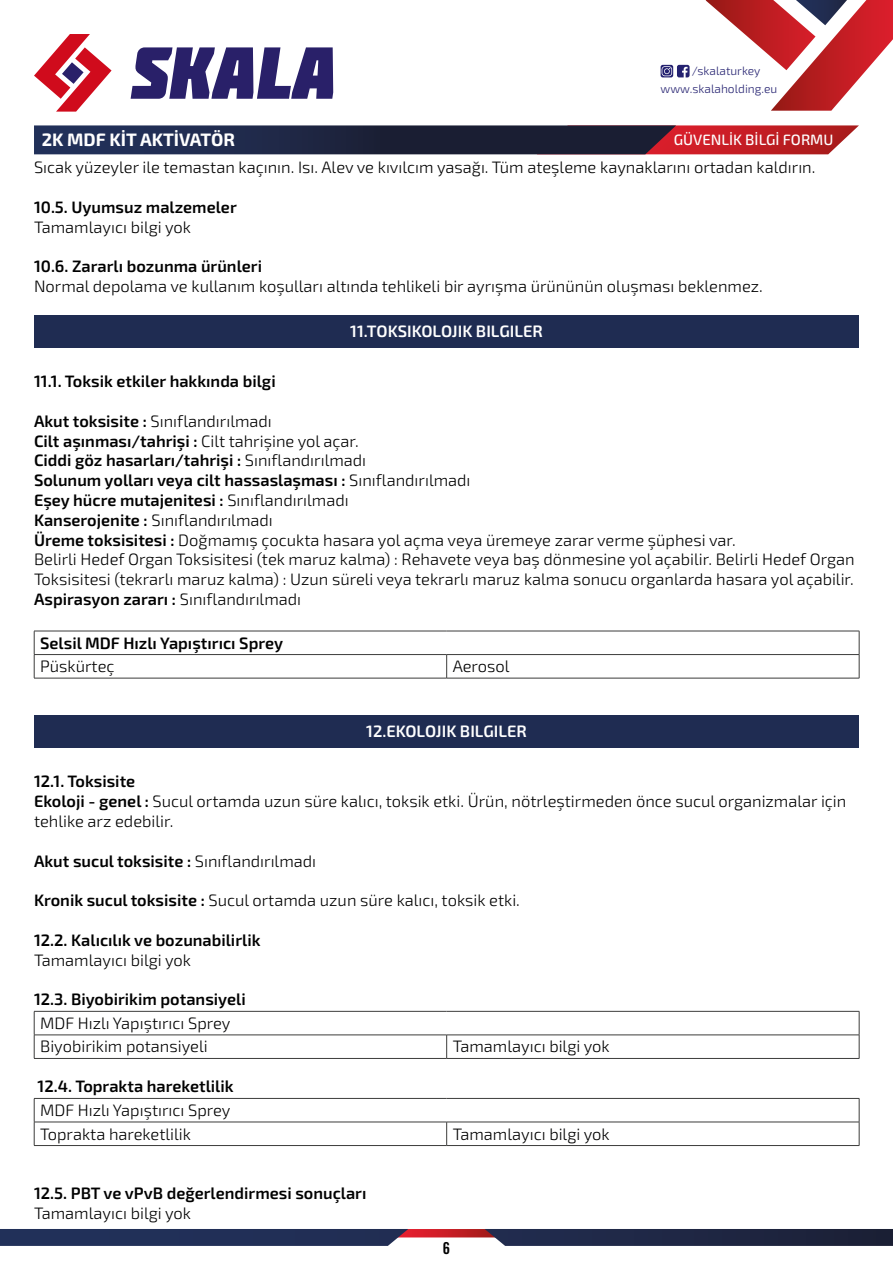
<style>
.page{position:relative;width:893px;height:1263px;background:#fff}
.page>*{position:absolute;margin:0;border:0;box-sizing:border-box;transform-origin:0 0}
.t1{font:700 18px "Exo 2";color:#fff}
.t2{font:300 16.5px/19.8px "Exo 2";color:#000}
.t3{font:600 16.5px "Exo 2";color:#000}
.t4{font:600 16.5px "Exo 2";color:#fff}
.t5{font:condensed 16.5px "Trade Gothic Bold Twenty";color:#000}
.t6{font:500 15px "Exo 2";color:#fff}
.t7{font:300 12px/17.4px "Exo 2";color:#242170}
.s1{font-weight:600}
.s2{font-weight:300}
</style>
<div class="page">
<svg style="left:0;top:1229px;width:893px;height:17px;background:#353756"></svg>
<svg style="left:34px;top:34px;width:78px;height:78px"></svg>
<svg style="left:131px;top:47px;width:202px;height:52px"></svg>
<svg style="left:706px;top:0;width:187px;height:111px"></svg>
<svg style="left:661px;top:65px;width:29px;height:12px"></svg>
<svg style="left:34px;top:125px;width:825px;height:29px;background:#482940"></svg>
<div style="left:34px;top:315px;width:825px;height:33px;background:#1f2c52"></div>
<hr style="left:34px;top:631px;width:413px;height:1px;background:#3c3c3b">
<hr style="left:447px;top:631px;width:412px;height:1px;background:#3c3c3b">
<hr style="left:34px;top:654px;width:413px;height:1px;background:#3c3c3b">
<svg style="left:34px;top:631px;width:1px;height:47px"></svg>
<hr style="left:447px;top:654px;width:412px;height:1px;background:#3c3c3b">
<svg style="left:446px;top:655px;width:1px;height:23px"></svg>
<svg style="left:859px;top:631px;width:1px;height:47px"></svg>
<hr style="left:34px;top:678px;width:413px;height:1px;background:#3c3c3b">
<hr style="left:447px;top:678px;width:412px;height:1px;background:#3c3c3b">
<div style="left:34px;top:715px;width:825px;height:33px;background:#1f2c52"></div>
<hr style="left:34px;top:1011px;width:413px;height:1px;background:#3c3c3b">
<hr style="left:447px;top:1011px;width:412px;height:1px;background:#3c3c3b">
<hr style="left:34px;top:1035px;width:413px;height:1px;background:#3c3c3b">
<svg style="left:34px;top:1011px;width:1px;height:47px"></svg>
<hr style="left:447px;top:1035px;width:412px;height:1px;background:#3c3c3b">
<svg style="left:446px;top:1035px;width:1px;height:23px"></svg>
<svg style="left:859px;top:1011px;width:1px;height:47px"></svg>
<hr style="left:34px;top:1058px;width:413px;height:1px;background:#3c3c3b">
<hr style="left:447px;top:1058px;width:412px;height:1px;background:#3c3c3b">
<hr style="left:34px;top:1098px;width:413px;height:1px;background:#3c3c3b">
<hr style="left:447px;top:1098px;width:412px;height:1px;background:#3c3c3b">
<hr style="left:34px;top:1122px;width:413px;height:1px;background:#3c3c3b">
<svg style="left:34px;top:1099px;width:1px;height:46px"></svg>
<hr style="left:447px;top:1122px;width:412px;height:1px;background:#3c3c3b">
<svg style="left:446px;top:1122px;width:1px;height:23px"></svg>
<svg style="left:859px;top:1098px;width:1px;height:47px"></svg>
<hr style="left:34px;top:1145px;width:413px;height:1px;background:#3c3c3b">
<hr style="left:447px;top:1145px;width:412px;height:1px;background:#3c3c3b">
<p class="t7" style="left:661px;top:63px;width:118px;text-indent:31px">/skalaturkey www.skalaholding.eu</p>
<p class="t1" style="left:42px;top:129px;width:195px">2K MDF KİT AKTİVATÖR</p>
<p class="t6" style="left:674px;top:131px;width:161px">GÜVENLİK BİLGİ FORMU</p>
<p class="t2" style="left:34px;top:158px;width:783px">Sıcak yüzeyler ile temastan kaçının. Isı. Alev ve kıvılcım yasağı. Tüm ateşleme kaynaklarını ortadan kaldırın.</p>
<p class="t3" style="left:34px;top:197px;width:204px">10.5. Uyumsuz malzemeler</p>
<p class="t2" style="left:34px;top:217px;width:159px">Tamamlayıcı bilgi yok</p>
<p class="t3" style="left:34px;top:257px;width:230px">10.6. Zararlı bozunma ürünleri</p>
<p class="t2" style="left:34px;top:277px;width:730px">Normal depolama ve kullanım koşulları altında tehlikeli bir ayrışma ürününün oluşması beklenmez.</p>
<p class="t4" style="left:350px;top:321px;width:194px">11.TOKSIKOLOJIK BILGILER</p>
<p class="t3" style="left:34px;top:372px;width:243px">11.1. Toksik etkiler hakkında bilgi</p>
<p class="t2" style="left:34px;top:411px;width:822px"><span class="s1">Akut toksisite :</span> Sınıflandırılmadı<br><span class="s1">Cilt aşınması/tahrişi :</span> Cilt tahrişine yol açar.<br><span class="s1">Ciddi göz hasarları/tahrişi :</span> Sınıflandırılmadı<br><span class="s1">Solunum yolları veya cilt hassaslaşması :</span> Sınıflandırılmadı<br><span class="s1">Eşey hücre mutajenitesi :</span> Sınıflandırılmadı<br><span class="s1">Kanserojenite :</span> Sınıflandırılmadı<br><span class="s1">Üreme toksisitesi :</span> Doğmamış çocukta hasara yol açma veya üremeye zarar verme şüphesi var.<br>Belirli Hedef Organ Toksisitesi (tek maruz kalma) : Rehavete veya baş dönmesine yol açabilir. Belirli Hedef Organ Toksisitesi (tekrarlı maruz kalma) : Uzun süreli veya tekrarlı maruz kalma sonucu organlarda hasara yol açabilir.<br><span class="s1">Aspirasyon zararı :</span> Sınıflandırılmadı</p>
<p class="t3" style="left:40px;top:633px;width:244px">Selsil MDF Hızlı Yapıştırıcı Sprey</p>
<p class="t2" style="left:40px;top:657px;width:76px">Püskürteç</p>
<p class="t2" style="left:453px;top:657px;width:58px">Aerosol</p>
<p class="t4" style="left:366px;top:722px;width:162px">12.EKOLOJIK BILGILER</p>
<p class="t2" style="left:34px;top:772px;width:814px"><span class="s1">12.1. Toksisite<br>Ekoloji - genel :</span> Sucul ortamda uzun süre kalıcı, toksik etki. Ürün, nötrleştirmeden önce sucul organizmalar için tehlike arz edebilir.</p>
<p class="t3" style="left:34px;top:851px;width:284px">Akut sucul toksisite : <span class="s2">Sınıflandırılmadı</span></p>
<p class="t2" style="left:34px;top:891px;width:487px"><span class="s1">Kronik sucul toksisite :</span> Sucul ortamda uzun süre kalıcı, toksik etki.</p>
<p class="t3" style="left:34px;top:930px;width:228px">12.2. Kalıcılık ve bozunabilirlik</p>
<p class="t2" style="left:34px;top:950px;width:159px">Tamamlayıcı bilgi yok</p>
<p class="t3" style="left:34px;top:989px;width:213px">12.3. Biyobirikim potansiyeli</p>
<p class="t2" style="left:40px;top:1012px;width:192px;line-height:23.5px">MDF Hızlı Yapıştırıcı Sprey<br>Biyobirikim potansiyeli</p>
<p class="t2" style="left:453px;top:1037px;width:159px">Tamamlayıcı bilgi yok</p>
<p class="t3" style="left:38px;top:1077px;width:198px">12.4. Toprakta hareketlilik</p>
<p class="t2" style="left:40px;top:1099px;width:192px;line-height:23.5px">MDF Hızlı Yapıştırıcı Sprey<br>Toprakta hareketlilik</p>
<p class="t3" style="left:34px;top:1183px;width:334px">12.5. PBT ve vPvB değerlendirmesi sonuçları</p>
<p class="t2" style="left:34px;top:1203px;width:159px">Tamamlayıcı bilgi yok</p>
<p class="t2" style="left:453px;top:1124px;width:159px">Tamamlayıcı bilgi yok</p>
<p class="t5" style="left:443px;top:1238px;width:9px">6</p>
</div>
